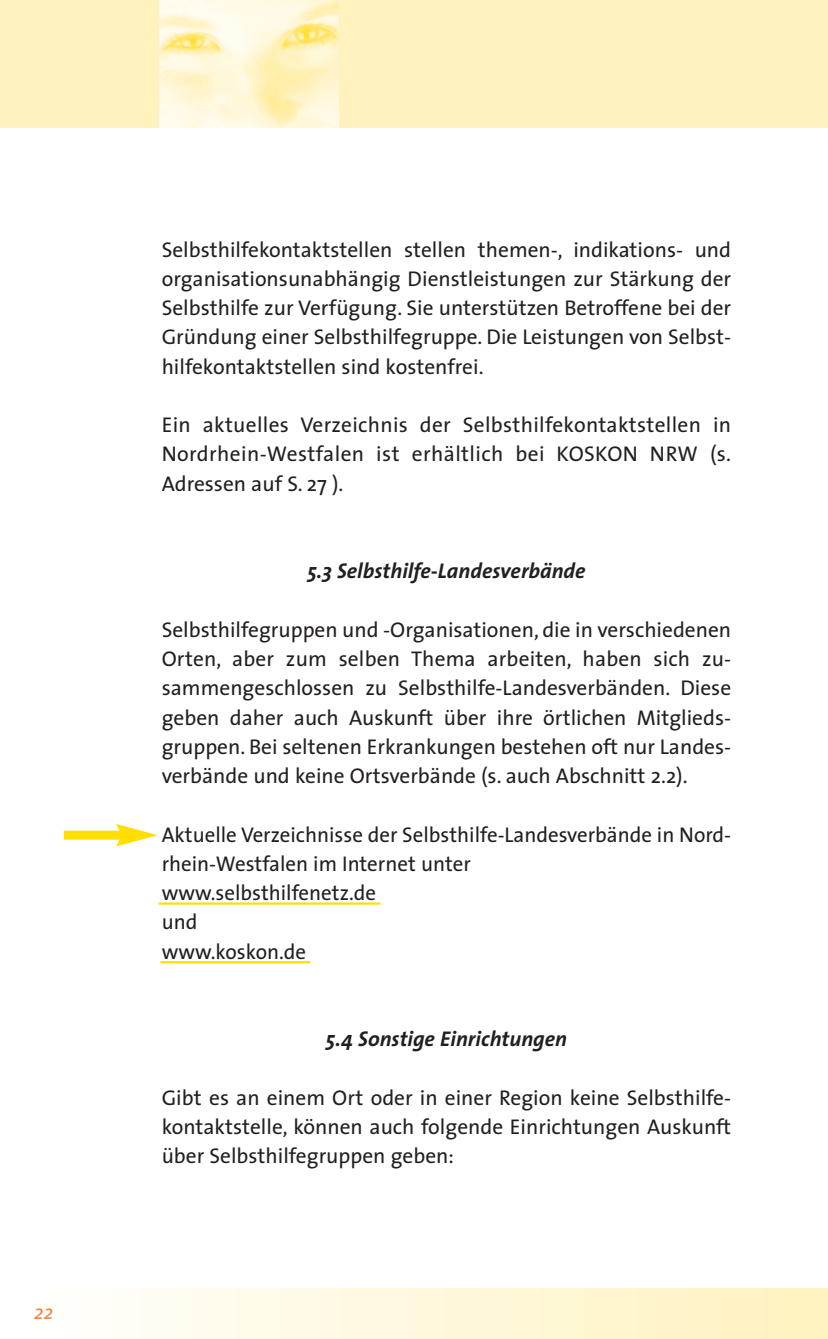
<style>
.page{position:relative;width:828px;height:1339px;background:#fff}
.page>*{position:absolute;margin:0;border:0;box-sizing:border-box;transform-origin:0 0}
.t1{font:21.38px/29.2px "The Sans";color:#231f20;text-align:justify}
.t2{font:italic 700 21.38px "The Sans";color:#231f20}
.t3{font:italic 20.25px "The Sans";color:#f58544}
</style>
<div class="page">
<div style="left:0;top:0;width:159px;height:128px;background:#fff2bf"></div>
<div style="left:338px;top:0;width:258px;height:128px;background:#fff2bf"></div>
<div style="left:575px;top:0;width:253px;height:128px;background:#fff2bf"></div>
<div style="left:32px;top:1288px;width:796px;height:51px;background:linear-gradient(to right,#fffffc,#fff2bf)"></div>
<img style="left:159px;top:0;width:179px;height:128px">
<hr style="left:159px;top:902px;width:222px;height:3px;background:#ffde00">
<hr style="left:160px;top:961px;width:150px;height:2px;background:#ffde00">
<div style="left:64px;top:831px;width:60px;height:9px;background:#ffde00"></div>
<svg style="left:116px;top:824px;width:42px;height:22px"></svg>
<p class="t3" style="left:34px;top:1304px;width:21px">22</p>
<p class="t1" style="left:162px;top:237px;width:571px">Selbsthilfekontaktstellen stellen themen-, indikations- und organisationsunabhängig Dienstleistungen zur Stärkung der Selbsthilfe zur Verfügung. Sie unterstützen Betroffene bei der Gründung einer Selbsthilfegruppe. Die Leistungen von Selbst&shy;hilfekontaktstellen sind kostenfrei.</p>
<p class="t1" style="left:162px;top:413px;width:571px">Ein aktuelles Verzeichnis der Selbsthilfekontaktstellen in Nordrhein-Westfalen ist erhältlich bei KOSKON NRW (s.<br>Adressen auf S. 27 ).</p>
<p class="t2" style="left:307px;top:563px;width:280px">5.3 Selbsthilfe-Landesverbände</p>
<p class="t1" style="left:162px;top:617px;width:571px">Selbsthilfegruppen und -Organisationen, die in verschiedenen Orten, aber zum selben Thema arbeiten, haben sich zu&shy;sammengeschlossen zu Selbsthilfe-Landesverbänden. Diese geben daher auch Auskunft über ihre örtlichen Mitglieds&shy;gruppen. Bei seltenen Erkrankungen bestehen oft nur Landes&shy;verbände und keine Ortsverbände (s. auch Abschnitt 2.2).</p>
<p class="t1" style="left:162px;top:822px;width:571px;text-align:left">Aktuelle Verzeichnisse der Selbsthilfe-Landesverbände in Nord&shy;rhein-Westfalen im Internet unter<br>www.selbsthilfenetz.de<br>und<br>www.koskon.de</p>
<p class="t2" style="left:326px;top:1031px;width:243px">5.4 Sonstige Einrichtungen</p>
<p class="t1" style="left:162px;top:1085px;width:571px">Gibt es an einem Ort oder in einer Region keine Selbsthilfe&shy;kontaktstelle, können auch folgende Einrichtungen Auskunft über Selbsthilfegruppen geben:</p>
</div>
